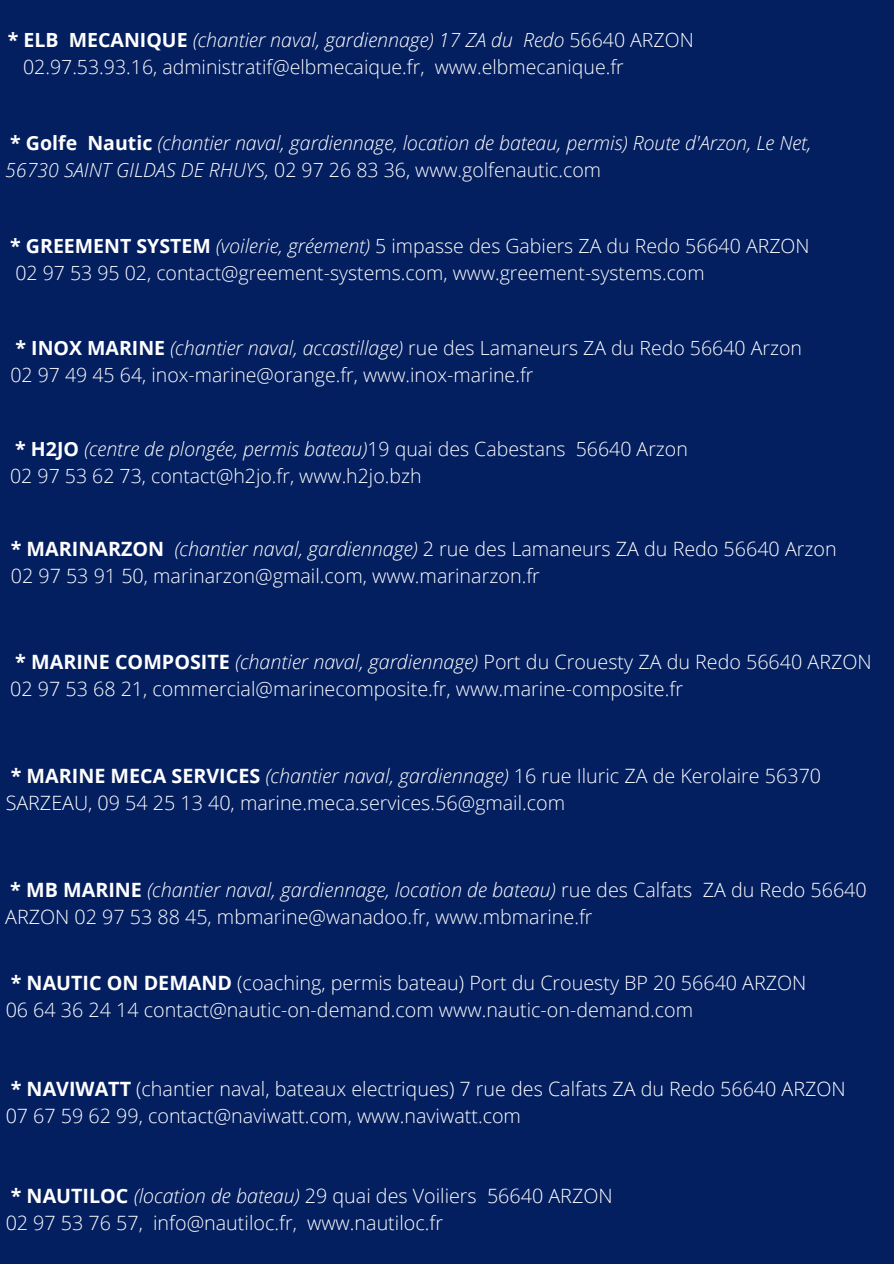
<style>
.page{position:relative;width:894px;height:1264px;background:#fff}
.page>*{position:absolute;margin:0;border:0;box-sizing:border-box;transform-origin:0 0}
.t1{font:300 19.65px/27px "Open Sans";color:#fff}
.t2{font:300 19.5px/27px "Open Sans";color:#fff}
.t3{font:italic 300 19.5px/27px "Open Sans";color:#fff}
.s1{font-weight:700}
.s2{font-style:italic}
.s3{font-weight:700;font-style:normal}
.s4{font-style:normal}
</style>
<div class="page">
<div style="left:0;top:0;width:893px;height:1263px;background:#041f60"></div>
<p class="t2" style="left:23px;top:26px;width:672px;text-indent:-15px"><span class="s1">* ELB MECANIQUE</span> <span class="s2">(chantier naval, gardiennage) 17 ZA du Redo</span> 56640 ARZON<br>02.97.53.93.16, administratif@elbmecaique.fr, www.elbmecanique.fr</p>
<p class="t3" style="left:5px;top:129px;width:807px"><span class="s3">* Golfe Nautic</span> (chantier naval, gardiennage, location de bateau, permis) Route d'Arzon, Le Net,<br>56730 SAINT GILDAS DE RHUYS, <span class="s4">02 97 26 83 36, www.golfenautic.com</span></p>
<p class="t2" style="left:10px;top:232px;width:800px"><span class="s1">* GREEMENT SYSTEM</span> <span class="s2">(voilerie, gréement)</span> 5 impasse des Gabiers ZA du Redo 56640 ARZON<br>02 97 53 95 02, contact@greement-systems.com, www.greement-systems.com</p>
<p class="t2" style="left:10px;top:334px;width:792px"><span class="s1">* INOX MARINE</span> <span class="s2">(chantier naval, accastillage)</span> rue des Lamaneurs ZA du Redo 56640 Arzon<br>02 97 49 45 64, inox-marine@orange.fr, www.inox-marine.fr</p>
<p class="t2" style="left:10px;top:435px;width:679px"><span class="s1">* H2JO</span> <span class="s2">(centre de plongée, permis bateau)</span>19 quai des Cabestans 56640 Arzon<br>02 97 53 62 73, contact@h2jo.fr, www.h2jo.bzh</p>
<p class="t1" style="left:11px;top:534px;width:827px"><span class="s1">* MARINARZON</span> <span class="s2">(chantier naval, gardiennage)</span> 2 rue des Lamaneurs ZA du Redo 56640 Arzon<br>02 97 53 91 50, marinarzon@gmail.com, www.marinarzon.fr</p>
<p class="t1" style="left:10px;top:647px;width:862px"><span class="s1">* MARINE COMPOSITE</span> <span class="s2">(chantier naval, gardiennage)</span> Port du Crouesty ZA du Redo 56640 ARZON<br>02 97 53 68 21, commercial@marinecomposite.fr, www.marine-composite.fr</p>
<p class="t1" style="left:6px;top:761px;width:816px"><span class="s1">* MARINE MECA SERVICES</span> <span class="s2">(chantier naval, gardiennage)</span> 16 rue Iluric ZA de Kerolaire 56370<br>SARZEAU, 09 54 25 13 40, marine.meca.services.56@gmail.com</p>
<p class="t1" style="left:5px;top:876px;width:862px"><span class="s1">* MB MARINE</span> <span class="s2">(chantier naval, gardiennage, location de bateau)</span> rue des Calfats ZA du Redo 56640<br>ARZON 02 97 53 88 45, mbmarine@wanadoo.fr, www.mbmarine.fr</p>
<p class="t1" style="left:6px;top:968px;width:802px"><span class="s1">* NAUTIC ON DEMAND</span> (coaching, permis bateau) Port du Crouesty BP 20 56640 ARZON<br>06 64 36 24 14 contact@nautic-on-demand.com www.nautic-on-demand.com</p>
<p class="t1" style="left:6px;top:1075px;width:841px"><span class="s1">* NAVIWATT</span> (chantier naval, bateaux electriques) 7 rue des Calfats ZA du Redo 56640 ARZON<br>07 67 59 62 99, contact@naviwatt.com, www.naviwatt.com</p>
<p class="t1" style="left:6px;top:1181px;width:608px"><span class="s1">* NAUTILOC</span> <span class="s2">(location de bateau)</span> 29 quai des Voiliers 56640 ARZON<br>02 97 53 76 57, info@nautiloc.fr, www.nautiloc.fr</p>
</div>
